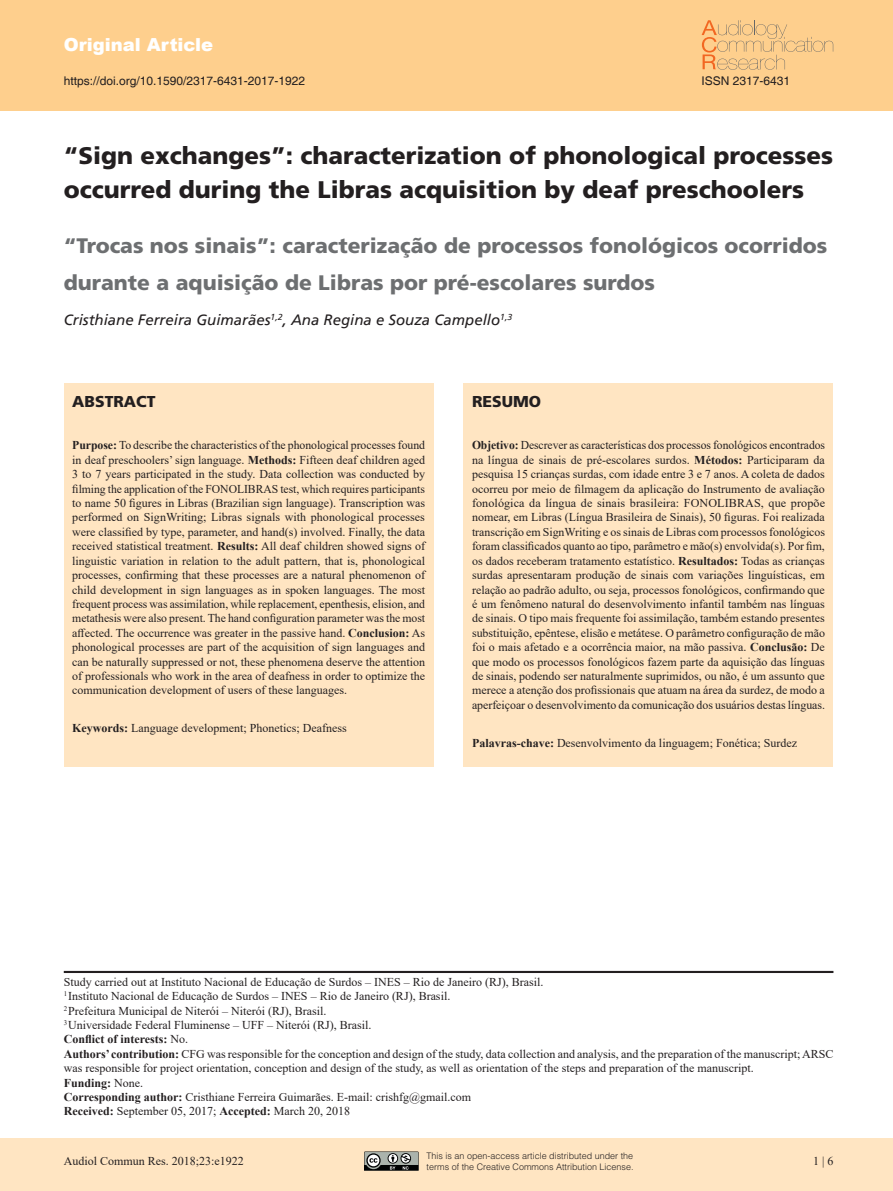
<style>
.page{position:relative;width:893px;height:1191px;background:#fff}
.page>*{position:absolute;margin:0;border:0;box-sizing:border-box;transform-origin:0 0}
.ArticleTitle{font:900 24px/34.5px "Frutiger LT Std";color:#231f20}
.ArticleTitle-Trans1{font:900 21px/37.5px "Frutiger LT Std";color:#6d6f71}
.t1{font:900 18px "Arial";color:#fff}
.AbstractTitle{font:900 15.75px "Frutiger LT Std";color:#231f20}
.AbstractTitle-Trans1{font:900 15.75px "Frutiger LT Std";color:#231f20}
.Authors{font:italic 15px "Frutiger LT";color:#231f20}
.Abstract-Trans1{font:12px/14.4px "Times New Roman";color:#231f20;text-align:justify}
.Abstract{font:12px/14.4px "Times New Roman";color:#231f20;text-align:justify}
.fnAuthor-notesContri{font:12px/14.4px "Times New Roman";color:#231f20}
.Affiliations{font:12px "Times New Roman";color:#231f20}
.fnArticleOther{font:12px "Times New Roman";color:#231f20}
.Correspondence{font:12px "Times New Roman";color:#231f20}
.Keywords-Trans1{font:12px "Times New Roman";color:#231f20}
.t2{font:12px "Helvetica";color:#231f20}
.Keywords{font:12px "Times New Roman";color:#231f20}
.History{font:12px "Times New Roman";color:#231f20}
.fnConflict{font:700 12px "Times New Roman";color:#231f20}
.fnSupported-by{font:700 12px "Times New Roman";color:#231f20}
.t3{font:300 9px/10.8px "Helvetica LT Std";color:#231f20}
.s1{font-weight:700}
.s2{font-weight:400}
</style>
<div class="page">
<div style="left:0;top:0;width:893px;height:111px;background:#fecf8d"></div>
<svg style="left:702px;top:20px;width:131px;height:50px"></svg>
<div style="left:0;top:1138px;width:893px;height:53px;background:#ffe5c2"></div>
<svg style="left:364px;top:1151px;width:55px;height:20px"></svg>
<div style="left:64px;top:383px;width:370px;height:383px;background:#ffe5c2"></div>
<div style="left:463px;top:383px;width:370px;height:383px;background:#ffe5c2"></div>
<hr style="left:64px;top:971px;width:769px;height:2px;background:#231f20">
<h3 class="t1" style="left:64px;top:32px;width:151px">Original Article</h3>
<p class="t2" style="left:64px;top:74px;width:243px">https://doi.org/10.1590/2317-6431-2017-1922</p>
<p class="t2" style="left:701px;top:74px;width:90px">ISSN 2317-6431</p>
<p class="ArticleTitle" style="left:64px;top:138px;width:771px">“Sign exchanges”: characterization of phonological processes occurred during the Libras acquisition by deaf preschoolers</p>
<p class="ArticleTitle-Trans1" style="left:64px;top:226px;width:765px">“Trocas nos sinais”: caracterização de processos fonológicos ocorridos durante a aquisição de Libras por pré-escolares surdos</p>
<p class="Authors" style="left:64px;top:311px;width:450px">Cristhiane Ferreira Guimarães<sup>1,2</sup>, Ana Regina e Souza Campello<sup>1,3</sup></p>
<p class="AbstractTitle" style="left:72px;top:392px;width:85px">ABSTRACT</p>
<p class="Abstract" style="left:72px;top:438px;width:354px"><span class="s1">Purpose:</span> To describe the characteristics of the phonological processes found in deaf preschoolers’ sign language. <span class="s1">Methods:</span> Fifteen deaf children aged 3 to 7 years participated in the study. Data collection was conducted by filming the application of the FONOLIBRAS test, which requires participants to name 50 figures in Libras (Brazilian sign language). Transcription was performed on SignWriting; Libras signals with phonological processes were classified by type, parameter, and hand(s) involved. Finally, the data received statistical treatment. <span class="s1">Results:</span> All deaf children showed signs of linguistic variation in relation to the adult pattern, that is, phonological processes, confirming that these processes are a natural phenomenon of child development in sign languages as in spoken languages. The most frequent process was assimilation, while replacement, epenthesis, elision, and metathesis were also present. The hand configuration parameter was the most affected. The occurrence was greater in the passive hand. <span class="s1">Conclusion:</span> As phonological processes are part of the acquisition of sign languages and can be naturally suppressed or not, these phenomena deserve the attention of professionals who work in the area of deafness in order to optimize the communication development of users of these languages.</p>
<p class="Keywords" style="left:72px;top:719px;width:276px"><span class="s1">Keywords:</span> Language development; Phonetics; Deafness</p>
<p class="AbstractTitle-Trans1" style="left:472px;top:392px;width:71px">RESUMO</p>
<p class="Abstract-Trans1" style="left:472px;top:438px;width:355px"><span class="s1">Objetivo:</span> Descrever as características dos processos fonológicos encontrados na língua de sinais de pré-escolares surdos. <span class="s1">Métodos:</span> Participaram da pesquisa 15 crianças surdas, com idade entre 3 e 7 anos. A coleta de dados ocorreu por meio de filmagem da aplicação do Instrumento de avaliação fonológica da língua de sinais brasileira: FONOLIBRAS, que propõe nomear, em Libras (Língua Brasileira de Sinais), 50 figuras. Foi realizada transcrição em SignWriting e os sinais de Libras com processos fonológicos foram classificados quanto ao tipo, parâmetro e mão(s) envolvida(s). Por fim, os dados receberam tratamento estatístico. <span class="s1">Resultados:</span> Todas as crianças surdas apresentaram produção de sinais com variações linguísticas, em relação ao padrão adulto, ou seja, processos fonológicos, confirmando que é um fenômeno natural do desenvolvimento infantil também nas línguas de sinais. O tipo mais frequente foi assimilação, também estando presentes substituição, epêntese, elisão e metátese. O parâmetro configuração de mão foi o mais afetado e a ocorrência maior, na mão passiva. <span class="s1">Conclusão:</span> De que modo os processos fonológicos fazem parte da aquisição das línguas de sinais, podendo ser naturalmente suprimidos, ou não, é um assunto que merece a atenção dos profissionais que atuam na área da surdez, de modo a aperfeiçoar o desenvolvimento da comunicação dos usuários destas línguas.</p>
<p class="Keywords-Trans1" style="left:472px;top:734px;width:326px"><span class="s1">Palavras-chave:</span> Desenvolvimento da linguagem; Fonética; Surdez</p>
<p class="fnArticleOther" style="left:64px;top:973px;width:481px">Study carried out at Instituto Nacional de Educação de Surdos – INES – Rio de Janeiro (RJ), Brasil.</p>
<p class="Affiliations" style="left:64px;top:987px;width:388px"><sup>1</sup>Instituto Nacional de Educação de Surdos – INES – Rio de Janeiro (RJ), Brasil.</p>
<p class="Affiliations" style="left:64px;top:1002px;width:264px"><sup>2</sup>Prefeitura Municipal de Niterói – Niterói (RJ), Brasil.</p>
<p class="Affiliations" style="left:64px;top:1016px;width:309px"><sup>3</sup>Universidade Federal Fluminense – UFF – Niterói (RJ), Brasil.</p>
<p class="fnConflict" style="left:64px;top:1030px;width:126px">Conflict of interests: <span class="s2">No.</span></p>
<p class="fnAuthor-notesContri" style="left:64px;top:1046px;width:771px"><span class="s1">Authors’ contribution:</span> CFG was responsible for the conception and design of the study, data collection and analysis, and the preparation of the manuscript; ARSC was responsible for project orientation, conception and design of the study, as well as orientation of the steps and preparation of the manuscript.</p>
<p class="fnSupported-by" style="left:64px;top:1074px;width:81px">Funding: <span class="s2">None.</span></p>
<p class="Correspondence" style="left:64px;top:1088px;width:409px"><span class="s1">Corresponding author:</span> Cristhiane Ferreira Guimarães. E-mail: crishfg@gmail.com</p>
<p class="History" style="left:64px;top:1103px;width:288px"><span class="s1">Received:</span> September 05, 2017; <span class="s1">Accepted:</span> March 20, 2018</p>
<p class="t3" style="left:426px;top:1150px;width:209px">This is an open-access article distributed under the terms of the Creative Commons Attribution License.</p>
<p class="Abstract-Trans1" style="left:64px;top:1153px;width:182px">Audiol Commun Res. 2018;23:e1922</p>
<p class="Abstract-Trans1" style="left:813px;top:1153px;width:22px">1 | 6</p>
</div>
